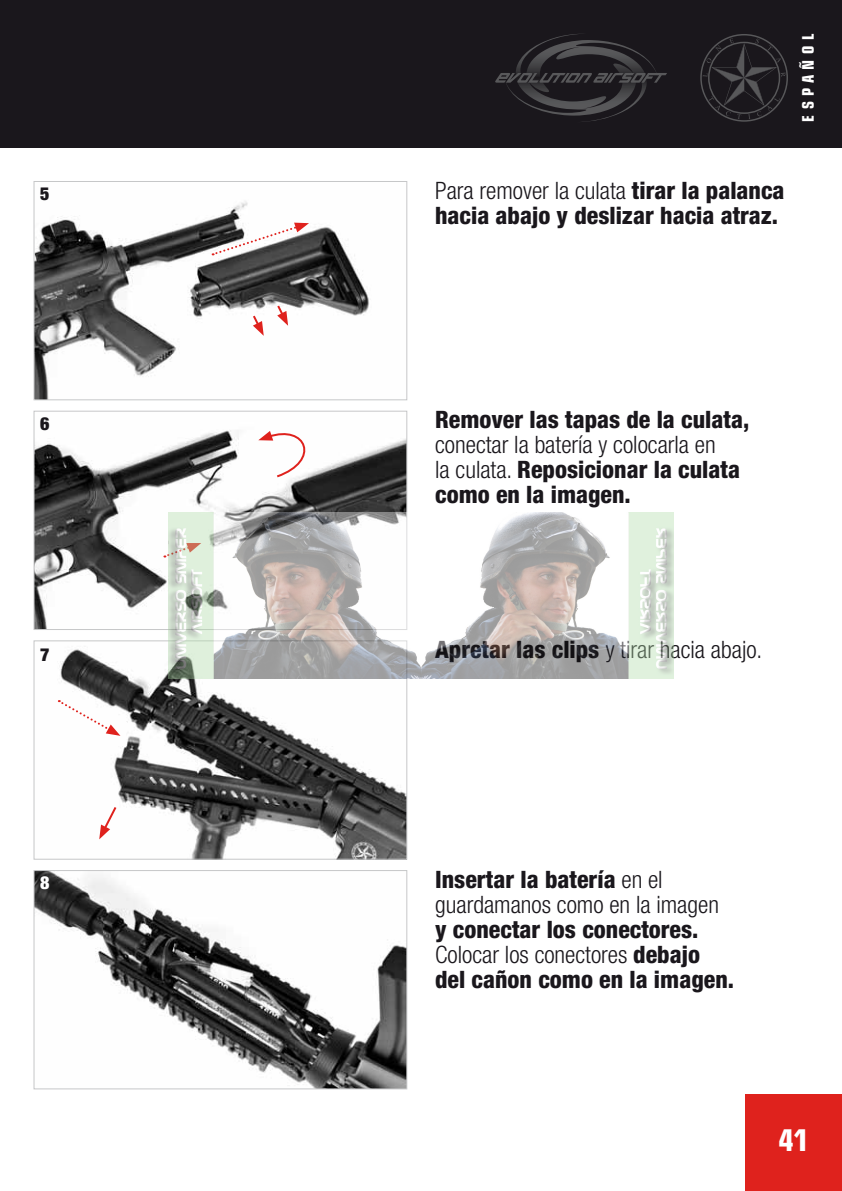
<style>
.page{position:relative;width:842px;height:1191px;background:#fff}
.page>*{position:absolute;margin:0;border:0;box-sizing:border-box;transform-origin:0 0}
.t1{font:700 condensed 30px "Eurostile LT Std";color:#fff}
.t2{font:800 condensed 24px/25px "Helvetica Neue LT Std";color:#1a171c}
.t3{font:300 condensed 24px/25px "Helvetica Neue LT Std";color:#1a171c}
.t4{font:900 condensed 18px "Helvetica Neue LT Std";color:#1a171c}
.t5{font:900 condensed 18px "Helvetica Neue LT Std";color:#fff}
.t6{font:700 condensed 16px "Eurostile LT Std";letter-spacing:.335em;color:#fff}
.s1{font-weight:300}
.s2{font-weight:800}
</style>
<div class="page">
<div style="left:746px;top:1094px;width:96px;height:97px;background:#df221d"></div>
<div style="left:0;top:0;width:842px;height:147px;background:#1a171c"></div>
<img style="left:36px;top:201px;width:333px;height:197px">
<div style="left:34px;top:181px;width:373px;height:219px;border:1px solid #c6c7c8"></div>
<img style="left:36px;top:430px;width:369px;height:198px">
<div style="left:34px;top:411px;width:373px;height:219px;border:1px solid #c6c7c8"></div>
<img style="left:57px;top:649px;width:348px;height:208px">
<div style="left:34px;top:640px;width:373px;height:219px;border:1px solid #c6c7c8"></div>
<img style="left:36px;top:872px;width:369px;height:215px">
<div style="left:34px;top:870px;width:373px;height:219px;border:1px solid #c6c7c8"></div>
<svg style="left:495px;top:33px;width:172px;height:89px"></svg>
<svg style="left:700px;top:34px;width:88px;height:88px"></svg>
<svg style="left:275px;top:303px;width:13px;height:23px"></svg>
<svg style="left:251px;top:313px;width:13px;height:23px"></svg>
<svg style="left:213px;top:223px;width:96px;height:33px"></svg>
<svg style="left:164px;top:543px;width:4px;height:14px"></svg>
<svg style="left:258px;top:430px;width:63px;height:49px"></svg>
<svg style="left:59px;top:700px;width:61px;height:36px"></svg>
<svg style="left:99px;top:804px;width:19px;height:35px"></svg>
<img style="left:168px;top:512px;width:505px;height:167px">
<p class="t4" style="left:40px;top:183px;width:11px">5</p>
<p class="t4" style="left:40px;top:413px;width:11px">6</p>
<p class="t4" style="left:40px;top:643px;width:11px">7</p>
<p class="t5" style="left:40px;top:872px;width:11px">8</p>
<p class="t6" style="left:798px;top:122px;width:89px;rotate:-90deg">ESPAñOL</p>
<p class="t2" style="left:435px;top:177px;width:351px"><span class="s1">Para remover la culata</span> tirar la palanca hacia abajo y deslizar hacia atraz.</p>
<p class="t2" style="left:435px;top:407px;width:316px">Remover las tapas de la culata,</p>
<p class="t3" style="left:435px;top:432px;width:306px">conectar la batería y colocarla en<br>la culata. <span class="s2">Reposicionar la culata como en la imagen.</span></p>
<p class="t3" style="left:435px;top:637px;width:329px"><span class="s2">Apretar las clips</span> y tirar hacia abajo.</p>
<p class="t3" style="left:435px;top:866px;width:285px"><span class="s2">Insertar la batería</span> en el guardamanos como en la imagen</p>
<p class="t2" style="left:435px;top:916px;width:300px">y conectar los conectores.<br><span class="s1">Colocar los conectores</span> debajo del cañon como en la imagen.</p>
<p class="t1" style="left:779px;top:1122px;width:31px">41</p>
</div>
